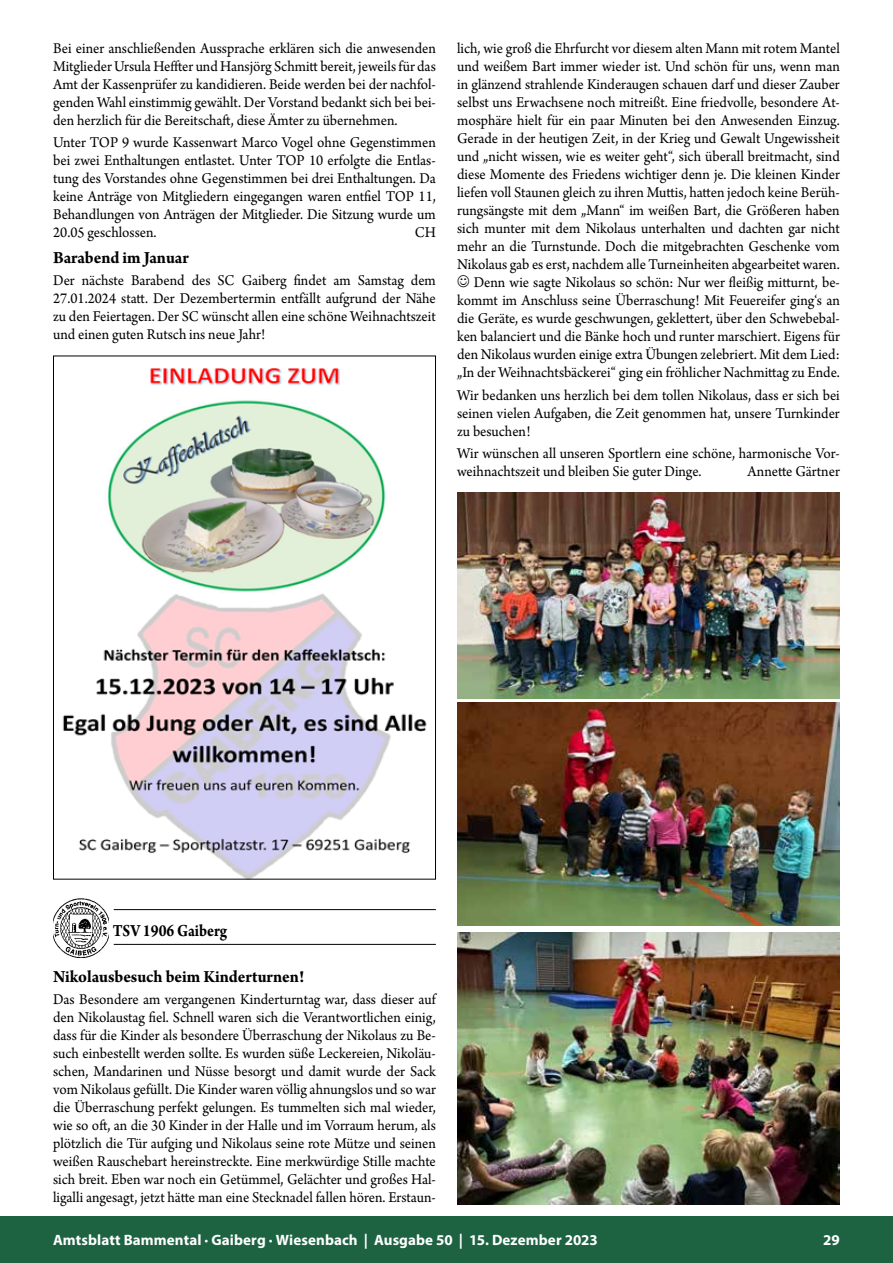
<style>
.page{position:relative;width:893px;height:1263px;background:#fff}
.page>*{position:absolute;margin:0;border:0;box-sizing:border-box;transform-origin:0 0}
.t1{font:700 18px "Arno Pro";letter-spacing:-.005em;color:#000;scale:.95 1}
.t2{font:700 18px "Arno Pro";letter-spacing:-.005em;color:#000;scale:.86 1}
.t3{font:15.75px/18px "Arno Pro";color:#000;text-align:justify;scale:.95 1}
.t4{font:700 15px "Myriad Pro";letter-spacing:.005em;color:#fff}
</style>
<div class="page">
<div style="left:0;top:1216px;width:893px;height:47px;background:#1d6342"></div>
<hr style="left:114px;top:909px;width:322px;height:1px;background:#000">
<hr style="left:114px;top:944px;width:322px;height:1px;background:#000">
<img style="left:62px;top:368px;width:365px;height:509px">
<img style="left:53px;top:898px;width:55px;height:60px">
<img style="left:457px;top:492px;width:383px;height:206px">
<img style="left:457px;top:703px;width:383px;height:222px">
<img style="left:457px;top:932px;width:383px;height:272px">
<p class="t3" style="left:53px;top:40px;width:404px">Bei einer anschließenden Aussprache erklären sich die anwesenden Mitglieder Ursula Heffter und Hansjörg Schmitt bereit, jeweils für das Amt der Kassenprüfer zu kandidieren. Beide werden bei der nachfol&shy;genden Wahl einstimmig gewählt. Der Vorstand bedankt sich bei bei&shy;den herzlich für die Bereitschaft, diese Ämter zu übernehmen.</p>
<p class="t3" style="left:53px;top:135px;width:404px">Unter TOP 9 wurde Kassenwart Marco Vogel ohne Gegenstimmen bei zwei Enthaltungen entlastet. Unter TOP 10 erfolgte die Entlas&shy;tung des Vorstandes ohne Gegenstimmen bei drei Enthaltungen. Da keine Anträge von Mitgliedern eingegangen waren entfiel TOP 11, Behandlungen von Anträgen der Mitglieder. Die Sitzung wurde um 20.05 geschlossen.</p>
<p class="t3" style="left:415px;top:225px;width:24px">CH</p>
<p class="t1" style="left:53px;top:247px;width:144px">Barabend im Januar</p>
<p class="t3" style="left:53px;top:272px;width:404px">Der nächste Barabend des SC Gaiberg findet am Samstag dem 27.01.2024 statt. Der Dezembertermin entfällt aufgrund der Nähe zu den Feiertagen. Der SC wünscht allen eine schöne Weihnachtszeit und einen guten Rutsch ins neue Jahr!</p>
<p class="t3" style="left:457px;top:40px;width:404px;text-align:right">lich, wie groß die Ehrfurcht vor diesem alten Mann mit rotem Mantel und weißem Bart immer wieder ist. Und schön für uns, wenn man in glänzend strahlende Kinderaugen schauen darf und dieser Zauber selbst uns Erwachsene noch mitreißt. Eine friedvolle, besondere At&shy;mosphäre hielt für ein paar Minuten bei den Anwesenden Einzug.<br>Gerade in der heutigen Zeit, in der Krieg und Gewalt Ungewissheit und „nicht wissen, wie es weiter geht“, sich überall breitmacht, sind diese Momente des Friedens wichtiger denn je. Die kleinen Kinder liefen voll Staunen gleich zu ihren Muttis, hatten jedoch keine Berüh&shy;rungsängste mit dem „Mann“ im weißen Bart, die Größeren haben sich munter mit dem Nikolaus unterhalten und dachten gar nicht mehr an die Turnstunde. Doch die mitgebrachten Geschenke vom Nikolaus gab es erst, nachdem alle Turneinheiten abgearbeitet waren.<br>Denn wie sagte Nikolaus so schön: Nur wer fleißig mitturnt, be&shy;kommt im Anschluss seine Überraschung! Mit Feuereifer ging‘s an die Geräte, es wurde geschwungen, geklettert, über den Schwebebal&shy;ken balanciert und die Bänke hoch und runter marschiert. Eigens für den Nikolaus wurden einige extra Übungen zelebriert. Mit dem Lied: „In der Weihnachtsbäckerei“ ging ein fröhlicher Nachmittag zu Ende.</p>
<p class="t3" style="left:457px;top:387px;width:404px">Wir bedanken uns herzlich bei dem tollen Nikolaus, dass er sich bei seinen vielen Aufgaben, die Zeit genommen hat, unsere Turnkinder zu besuchen!</p>
<p class="t3" style="left:457px;top:445px;width:404px">Wir wünschen all unseren Sportlern eine schöne, harmonische Vor&shy;weihnachtszeit und bleiben Sie guter Dinge.</p>
<p class="t3" style="left:748px;top:463px;width:99px">Annette Gärtner</p>
<p class="t2" style="left:113px;top:920px;width:135px">TSV 1906 Gaiberg</p>
<p class="t1" style="left:53px;top:966px;width:266px">Nikolausbesuch beim Kinderturnen!</p>
<p class="t3" style="left:53px;top:991px;width:404px">Das Besondere am vergangenen Kinderturntag war, dass dieser auf den Nikolaustag fiel. Schnell waren sich die Verantwortlichen einig, dass für die Kinder als besondere Überraschung der Nikolaus zu Be&shy;such einbestellt werden sollte. Es wurden süße Leckereien, Nikoläu&shy;schen, Mandarinen und Nüsse besorgt und damit wurde der Sack vom Nikolaus gefüllt. Die Kinder waren völlig ahnungslos und so war die Überraschung perfekt gelungen. Es tummelten sich mal wieder, wie so oft, an die 30 Kinder in der Halle und im Vorraum herum, als plötzlich die Tür aufging und Nikolaus seine rote Mütze und seinen weißen Rauschebart hereinstreckte. Eine merkwürdige Stille machte sich breit. Eben war noch ein Getümmel, Gelächter und großes Hal&shy;ligalli angesagt, jetzt hätte man eine Stecknadel fallen hören. Erstaun-</p>
<p class="t4" style="left:53px;top:1230px;width:546px">Amtsblatt Bammental · Gaiberg · Wiesenbach | Ausgabe 50 | 15. Dezember 2023</p>
<p class="t4" style="left:823px;top:1230px;width:18px">29</p>
</div>
